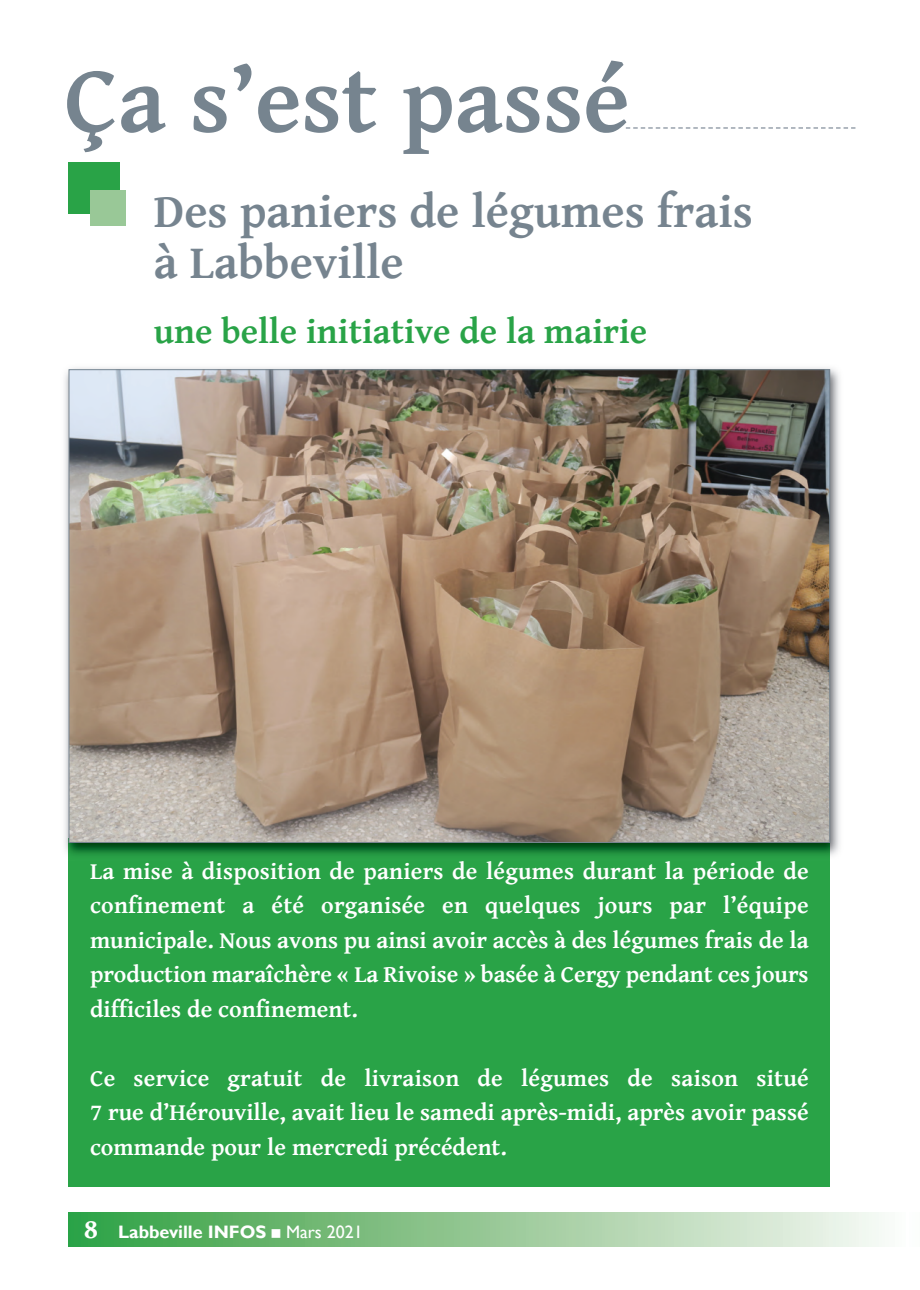
<style>
.page{position:relative;width:920px;height:1290px;background:#fff}
.page>*{position:absolute;margin:0;border:0;box-sizing:border-box;transform-origin:0 0}
.t1{font:700 96px "Gentium Basic";color:#76848f}
.t2{font:700 48px/51px "Gentium Basic";color:#76848f}
.t3{font:700 36px "Gentium Basic";color:#29a347}
.t4{font:700 24px/34.5px "Gentium Basic";color:#fff;text-align:justify}
.t5{font:700 18px "Gill Sans";color:#fff}
.s1{font-family:"Gentium Basic";font-size:28.5px}
.s2{font-weight:400}
</style>
<div class="page">
<div style="left:69px;top:838px;width:761px;height:349px;background:#29a347"></div>
<svg style="left:626px;top:127px;width:229px;height:2px"></svg>
<div style="left:69px;top:1213px;width:837px;height:34px;background:linear-gradient(to right,#329e3f,#fbf8f4)"></div>
<div style="left:69px;top:162px;width:51px;height:52px;background:#29a347"></div>
<div style="left:90px;top:190px;width:36px;height:36px;background:#99c897"></div>
<img style="left:64px;top:367px;width:776px;height:494px">
<img style="left:69px;top:843px;width:761px;height:18px">
<img style="left:71px;top:371px;width:757px;height:470px">
<h1 class="t1" style="left:65px;top:48px;width:567px">Ça s’est passé</h1>
<h2 class="t2" style="left:154px;top:187px;width:601px">Des paniers de légumes frais à Labbeville</h2>
<h3 class="t3" style="left:154px;top:311px;width:495px">une belle initiative de la mairie</h3>
<p class="t4" style="left:90px;top:854px;width:720px">La mise à disposition de paniers de légumes durant la période de confinement a été organisée en quelques jours par l’équipe municipale. Nous avons pu ainsi avoir accès à des légumes frais de la production maraîchère « La Rivoise » basée à Cergy pendant ces jours difficiles de confinement.</p>
<p class="t4" style="left:90px;top:1061px;width:720px">Ce service gratuit de livraison de légumes de saison situé 7 rue d’Hérouville, avait lieu le samedi après-midi, après avoir passé commande pour le mercredi précédent.</p>
<p class="t5" style="left:84px;top:1221px;width:281px"><span class="s1">8</span> Labbeville INFOS ■ <span class="s2">Mars 2021</span></p>
</div>
